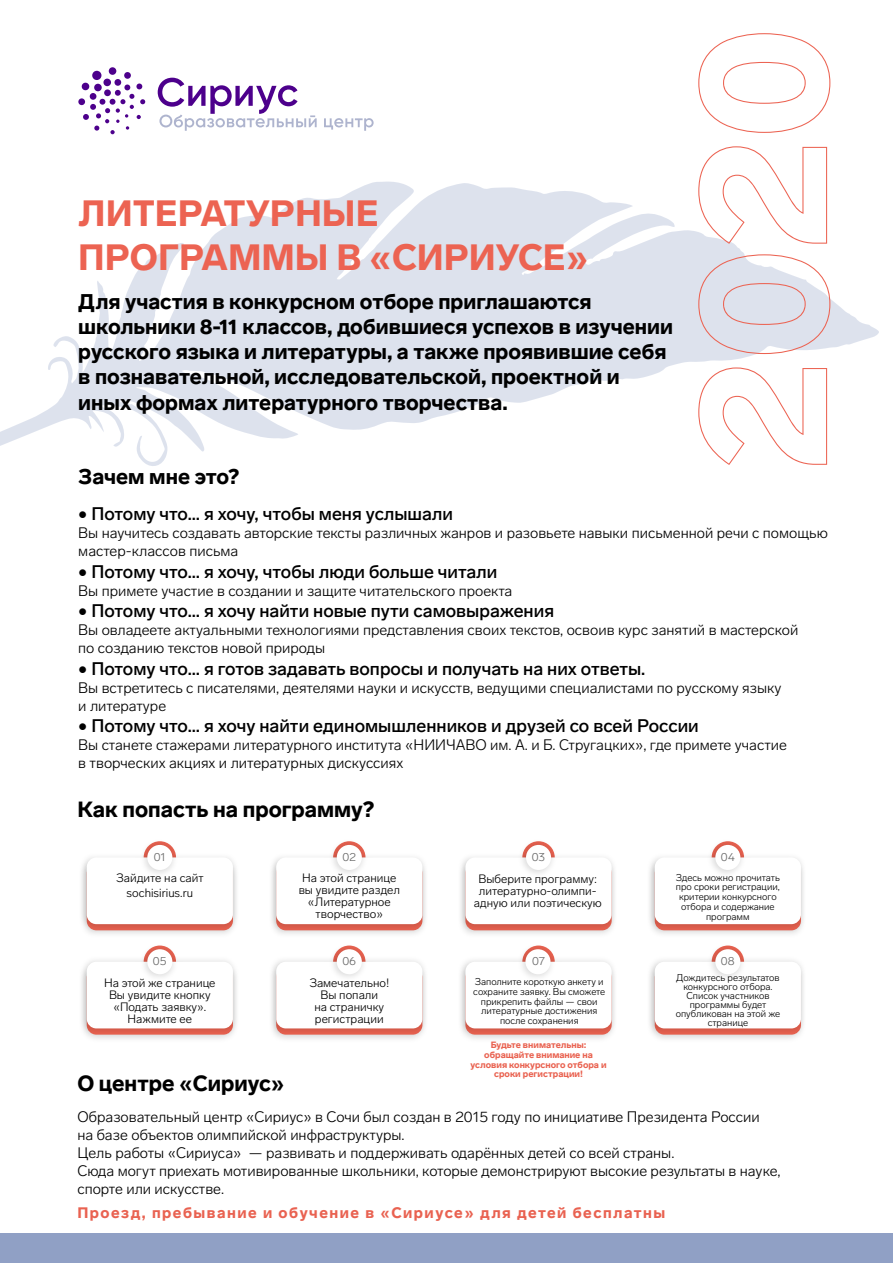
<style>
.page{position:relative;width:893px;height:1263px;background:#fff}
.page>*{position:absolute;margin:0;border:0;box-sizing:border-box;transform-origin:0 0}
.t1{font:900 36.15px/43.3px "Lab Grotesque";color:#ec6352}
.t2{font:900 21.75px "Lab Grotesque";color:#000}
.t3{font:900 21px/25.2px "Lab Grotesque";color:#000}
.t4{font:500 18px "Lab Grotesque";color:#000}
.t5{font:300 15px/18px "Lab Grotesque";color:#000}
.t6{font:900 15px "Lab Grotesque";letter-spacing:.1em;color:#e96251}
.t7{font:300 12px/12px "Lab Grotesque";color:#000;text-align:center}
.t8{font:300 11.7px "Lab Grotesque";color:#666}
.t9{font:300 9.75px/9.8px "Lab Grotesque";color:#000;text-align:center}
.t10{font:900 9px/9.8px "Lab Grotesque";color:#e96250;text-align:center}
</style>
<div class="page">
<svg style="left:0;top:182px;width:879px;height:284px;fill:#dde2ed"></svg>
<img style="left:81px;top:857px;width:156px;height:77px">
<div style="left:87px;top:857px;width:146px;height:67px;background:#fff;border-radius:10px"></div>
<img style="left:141px;top:841px;width:36px;height:33px">
<div style="left:147px;top:845px;width:25px;height:25px;background:#fff;border-radius:50%"></div>
<img style="left:271px;top:857px;width:155px;height:77px">
<div style="left:276px;top:857px;width:146px;height:67px;background:#fff;border-radius:10px"></div>
<img style="left:330px;top:841px;width:37px;height:33px">
<div style="left:337px;top:845px;width:25px;height:25px;background:#fff;border-radius:50%"></div>
<img style="left:460px;top:857px;width:155px;height:77px">
<div style="left:465px;top:857px;width:147px;height:67px;background:#fff;border-radius:10px"></div>
<img style="left:519px;top:841px;width:37px;height:33px">
<div style="left:526px;top:845px;width:25px;height:25px;background:#fff;border-radius:50%"></div>
<img style="left:649px;top:857px;width:155px;height:77px">
<div style="left:655px;top:857px;width:146px;height:67px;background:#fff;border-radius:10px"></div>
<img style="left:708px;top:841px;width:37px;height:33px">
<div style="left:715px;top:845px;width:25px;height:25px;background:#fff;border-radius:50%"></div>
<img style="left:81px;top:960px;width:156px;height:79px">
<div style="left:87px;top:961px;width:146px;height:67px;background:#fff;border-radius:10px"></div>
<img style="left:136px;top:945px;width:46px;height:32px">
<div style="left:147px;top:949px;width:25px;height:25px;background:#fff;border-radius:50%"></div>
<img style="left:271px;top:960px;width:155px;height:79px">
<div style="left:276px;top:961px;width:146px;height:67px;background:#fff;border-radius:10px"></div>
<img style="left:325px;top:945px;width:48px;height:32px">
<div style="left:337px;top:949px;width:25px;height:25px;background:#fff;border-radius:50%"></div>
<img style="left:460px;top:960px;width:155px;height:79px">
<div style="left:465px;top:961px;width:147px;height:67px;background:#fff;border-radius:10px"></div>
<img style="left:514px;top:945px;width:48px;height:32px">
<div style="left:525px;top:949px;width:25px;height:25px;background:#fff;border-radius:50%"></div>
<img style="left:649px;top:960px;width:155px;height:79px">
<div style="left:655px;top:961px;width:146px;height:67px;background:#fff;border-radius:10px"></div>
<img style="left:703px;top:945px;width:48px;height:32px">
<div style="left:715px;top:949px;width:25px;height:25px;background:#fff;border-radius:50%"></div>
<div style="left:0;top:1233px;width:893px;height:30px;background:#90a0c5"></div>
<svg style="left:78px;top:67px;width:67px;height:67px"></svg>
<svg style="left:324px;top:118px;width:50px;height:13px"></svg>
<svg style="left:158px;top:78px;width:159px;height:53px"></svg>
<svg style="left:698px;top:367px;width:129px;height:98px"></svg>
<svg style="left:698px;top:254px;width:132px;height:100px;background:#e2e0e9"></svg>
<svg style="left:698px;top:146px;width:129px;height:98px"></svg>
<svg style="left:698px;top:33px;width:132px;height:100px"></svg>
<h1 class="t1" style="left:78px;top:192px;width:512px">ЛИТЕРАТУРНЫЕ<br>ПРОГРАММЫ В «СИРИУСЕ»</h1>
<p class="t3" style="left:78px;top:289px;width:596px">Для участия в конкурсном отборе приглашаются школьники 8-11 классов, добившиеся успехов в изучении русского языка и литературы, а также проявившие себя в познавательной, исследовательской, проектной и иных формах литературного творчества.</p>
<h3 class="t3" style="left:78px;top:464px;width:162px">Зачем мне это?</h3>
<p class="t4" style="left:78px;top:503px;width:376px">• Потому что… я хочу, чтобы меня услышали</p>
<p class="t5" style="left:78px;top:524px;width:751px">Вы научитесь создавать авторские тексты различных жанров и разовьете навыки письменной речи с помощью мастер-классов письма</p>
<p class="t4" style="left:78px;top:560px;width:421px">• Потому что… я хочу, чтобы люди больше читали</p>
<p class="t5" style="left:78px;top:581px;width:436px">Вы примете участие в создании и защите читательского проекта</p>
<p class="t4" style="left:78px;top:600px;width:477px">• Потому что… я хочу найти новые пути самовыражения</p>
<p class="t5" style="left:78px;top:621px;width:722px">Вы овладеете актуальными технологиями представления своих текстов, освоив курс занятий в мастерской по созданию текстов новой природы</p>
<p class="t4" style="left:78px;top:658px;width:569px">• Потому что… я готов задавать вопросы и получать на них ответы.</p>
<p class="t5" style="left:78px;top:678px;width:704px">Вы встретитесь с писателями, деятелями науки и искусств, ведущими специалистами по русскому языку и литературе</p>
<p class="t4" style="left:78px;top:715px;width:622px">• Потому что… я хочу найти единомышленников и друзей со всей России</p>
<p class="t5" style="left:78px;top:736px;width:710px">Вы станете стажерами литературного института «НИИЧАВО им. А. и Б. Стругацких», где примете участие в творческих акциях и литературных дискуссиях</p>
<h2 class="t2" style="left:77px;top:797px;width:298px">Как попасть на программу?</h2>
<p class="t8" style="left:154px;top:850px;width:14px">01</p>
<p class="t8" style="left:343px;top:850px;width:15px">02</p>
<p class="t8" style="left:532px;top:850px;width:15px">03</p>
<p class="t8" style="left:721px;top:850px;width:15px">04</p>
<p class="t7" style="left:116px;top:871px;width:89px;line-height:14.4px">Зайдите на сайт sochisirius.ru</p>
<p class="t7" style="left:299px;top:872px;width:103px">На этой странице вы увидите раздел «Литературное творчество»</p>
<p class="t7" style="left:474px;top:872px;width:130px">Выберите программу: литературно-олимпи&shy;адную или поэтическую</p>
<p class="t9" style="left:676px;top:872px;width:106px">Здесь можно прочитать про сроки регистрации, критерии конкурсного отбора и содержание программ</p>
<p class="t8" style="left:153px;top:954px;width:15px">05</p>
<p class="t8" style="left:342px;top:954px;width:15px">06</p>
<p class="t8" style="left:532px;top:954px;width:14px">07</p>
<p class="t8" style="left:721px;top:954px;width:15px">08</p>
<p class="t9" style="left:676px;top:973px;width:106px;line-height:9px">Дождитесь результатов конкурсного отбора.<br>Список участников программы будет опубликован на этой же странице</p>
<p class="t7" style="left:104px;top:976px;width:113px">На этой же странице<br>Вы увидите кнопку «Подать заявку».<br>Нажмите ее</p>
<p class="t7" style="left:309px;top:977px;width:81px">Замечательно!<br>Вы попали<br>на страничку регистрации</p>
<p class="t9" style="left:473px;top:977px;width:134px">Заполните короткую анкету и сохраните заявку. Вы сможете прикрепить файлы — свои литературные достижения после сохранения</p>
<p class="t10" style="left:471px;top:1040px;width:137px">Будьте внимательны: обращайте внимание на условия конкурсного отбора и сроки регистрации!</p>
<h2 class="t2" style="left:77px;top:1070px;width:209px">О центре «Сириус»</h2>
<p class="t5" style="left:77px;top:1107px;width:705px">Образовательный центр «Сириус» в Сочи был создан в 2015 году по инициативе Президента России<br>на базе объектов олимпийской инфраструктуры.<br>Цель работы «Сириуса» — развивать и поддерживать одарённых детей со всей страны.<br>Сюда могут приехать мотивированные школьники, которые демонстрируют высокие результаты в науке, спорте или искусстве.</p>
<p class="t6" style="left:77px;top:1203px;width:589px">Проезд, пребывание и обучение в «Сириусе» для детей бесплатны</p>
</div>
